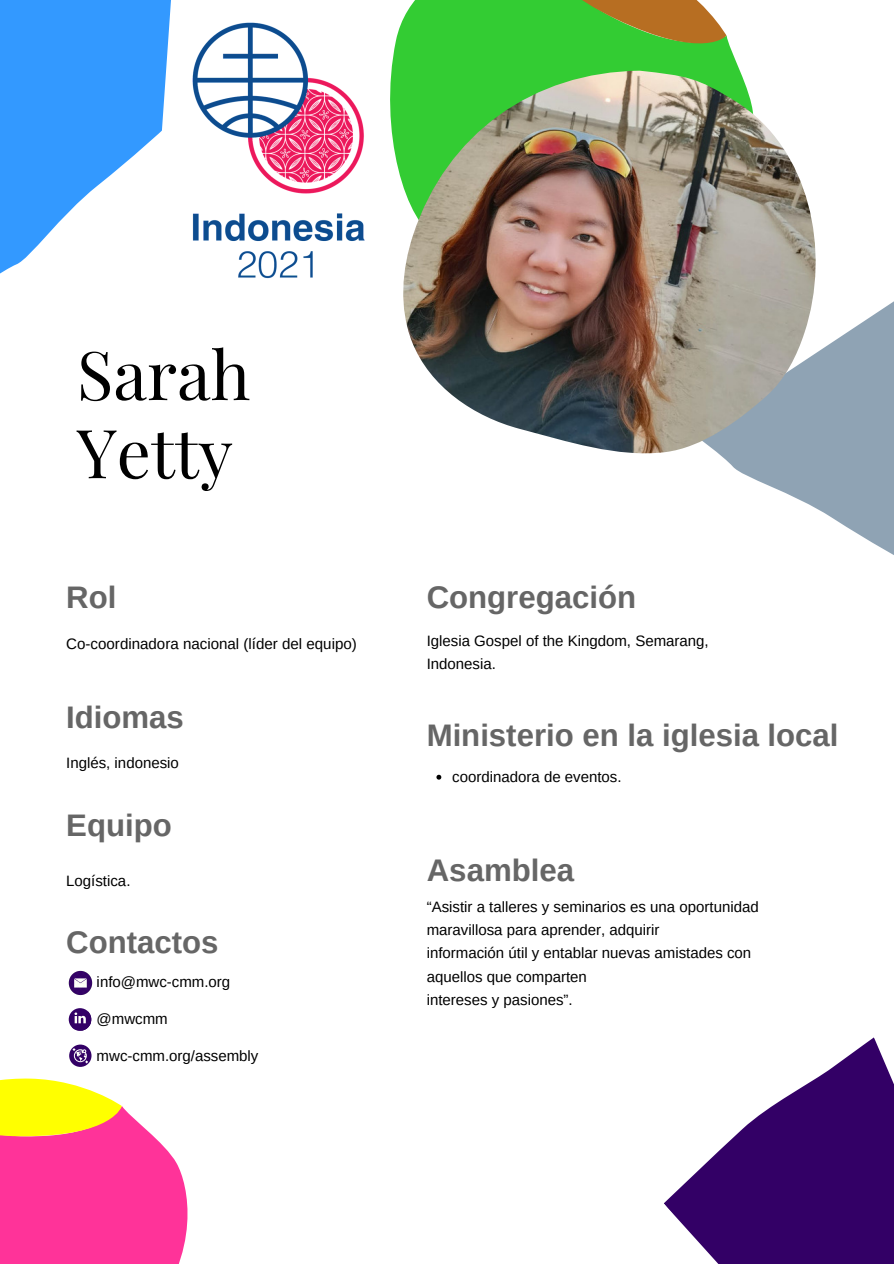
<style>
.page{position:relative;width:894px;height:1264px;background:#fff}
.page>*{position:absolute;margin:0;border:0;box-sizing:border-box;transform-origin:0 0}
.t1{font:67.5px/78.2px "Playfair Display";color:#000}
.t2{font:700 31.2px "Arimo";color:#666}
.t3{font:15.15px "Arimo";color:#000}
.t4{font:15px/23.4px "Arimo";color:#000}
</style>
<div class="page">
<svg style="left:390px;top:0;width:350px;height:185px;background:#4cd24c"></svg>
<svg style="left:527px;top:0;width:199px;height:61px;background:#64b035"></svg>
<svg style="left:0;top:1116px;width:188px;height:147px;background:#ff4ba5"></svg>
<svg style="left:718px;top:262px;width:175px;height:293px;fill:#8fa3b4"></svg>
<svg style="left:0;top:0;width:171px;height:274px;fill:#39f"></svg>
<svg style="left:664px;top:1037px;width:229px;height:226px;fill:#306"></svg>
<img style="left:403px;top:71px;width:412px;height:382px">
<img style="left:68px;top:970px;width:25px;height:26px">
<svg style="left:69px;top:1008px;width:22px;height:22px"></svg>
<svg style="left:0;top:1011px;width:132px;height:196px"></svg>
<svg style="left:436px;top:774px;width:5px;height:5px"></svg>
<img style="left:192px;top:22px;width:173px;height:257px">
<h1 class="t1" style="left:77px;top:333px;width:175px">Sarah<br>Yetty</h1>
<h2 class="t2" style="left:66px;top:579px;width:52px">Rol</h2>
<p class="t3" style="left:66px;top:635px;width:292px">Co-coordinadora nacional (líder del equipo)</p>
<h2 class="t2" style="left:66px;top:699px;width:119px">Idiomas</h2>
<p class="t4" style="left:66px;top:751px;width:114px">Inglés, indonesio</p>
<h2 class="t2" style="left:66px;top:808px;width:107px">Equipo</h2>
<p class="t4" style="left:66px;top:868px;width:66px">Logística.</p>
<h2 class="t2" style="left:66px;top:924px;width:154px">Contactos</h2>
<p class="t4" style="left:97px;top:970px;width:135px">info@mwc-cmm.org</p>
<p class="t4" style="left:97px;top:1007px;width:73px">@mwcmm</p>
<p class="t4" style="left:97px;top:1044px;width:163px">mwc-cmm.org/assembly</p>
<h2 class="t2" style="left:426px;top:579px;width:211px">Congregación</h2>
<p class="t4" style="left:426px;top:629px;width:283px">Iglesia Gospel of the Kingdom, Semarang,<br>Indonesia.</p>
<h2 class="t2" style="left:426px;top:718px;width:413px">Ministerio en la iglesia local</h2>
<p class="t4" style="left:452px;top:764px;width:171px">coordinadora de eventos.</p>
<h2 class="t2" style="left:426px;top:853px;width:149px">Asamblea</h2>
<p class="t4" style="left:426px;top:894px;width:333px">“Asistir a talleres y seminarios es una oportunidad maravillosa para aprender, adquirir<br>información útil y entablar nuevas amistades con aquellos que comparten<br>intereses y pasiones”.</p>
</div>
